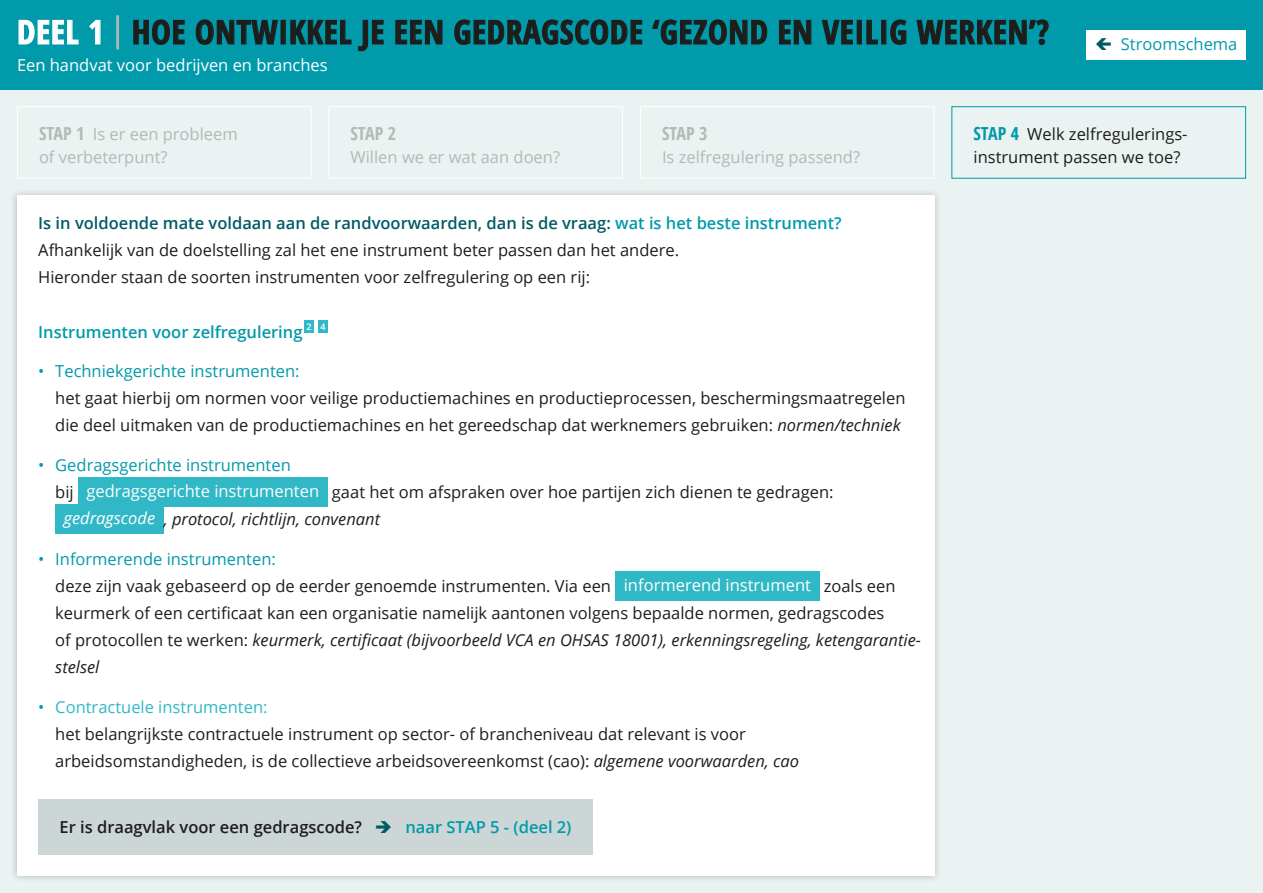
<style>
.page{position:relative;width:1263px;height:893px;background:#ebf2f2}
.page>*{position:absolute;margin:0;border:0;box-sizing:border-box;transform-origin:0 0}
.t1{font:700 condensed 33px "Open Sans";letter-spacing:.02em;color:#1d1d1b}
.t2{font:700 condensed 18px "Open Sans";color:#b4b8b7}
.t3{font:16.5px/27px "Open Sans";color:#1d1d1b}
.t4{font:16.5px/22.5px "Open Sans";color:#b4b8b7}
.t5{font:16.5px "Open Sans";color:#009aaa}
.t6{font:600 16.5px "Open Sans";color:#1d1d1b}
.t7{font:italic 16.5px "Open Sans";color:#1d1d1b}
.t8{font:16.5px "Open Sans";color:#fff}
.t9{font:600 16.5px "Open Sans";color:#009aaa}
.t10{font:600 9px "Open Sans";color:#fff}
.s1{color:#fff}
.s2{font-weight:300;color:#b4b8b7}
.s3{font-weight:700;font-stretch:condensed;font-size:18px}
.s4{font-weight:600;color:#005b65}
.s5{font-weight:600;color:#009aaa}
.s6{font-style:italic}
.s7{color:#009aaa}
.s8{color:#31b8c6}
.s9{color:#005b65}
.s10{font-weight:700;font-stretch:condensed;font-size:18px;color:#009aaa}
</style>
<div class="page">
<div style="left:0;top:0;width:1263px;height:89px;background:#009aaa"></div>
<svg style="left:18px;top:19px;width:61px;height:26px"></svg>
<svg style="left:89px;top:19px;width:12px;height:26px"></svg>
<div style="left:116px;top:15px;width:3px;height:34px;border:1px solid #b4b8b7"></div>
<svg style="left:133px;top:19px;width:52px;height:26px"></svg>
<svg style="left:195px;top:19px;width:83px;height:26px"></svg>
<div style="left:281px;top:20px;width:5px;height:24px;border:1px solid #1d1d1b"></div>
<svg style="left:290px;top:19px;width:62px;height:26px"></svg>
<svg style="left:358px;top:19px;width:26px;height:33px"></svg>
<svg style="left:395px;top:19px;width:48px;height:26px"></svg>
<svg style="left:454px;top:19px;width:189px;height:26px"></svg>
<svg style="left:652px;top:19px;width:116px;height:26px"></svg>
<svg style="left:779px;top:19px;width:33px;height:26px"></svg>
<svg style="left:821px;top:19px;width:32px;height:26px"></svg>
<div style="left:857px;top:20px;width:5px;height:24px;border:1px solid #1d1d1b"></div>
<svg style="left:866px;top:19px;width:12px;height:26px"></svg>
<div style="left:881px;top:20px;width:5px;height:24px;border:1px solid #1d1d1b"></div>
<svg style="left:890px;top:19px;width:17px;height:26px"></svg>
<svg style="left:916px;top:19px;width:133px;height:26px"></svg>
<div style="left:10px;top:188px;width:932px;height:695px;background:#1d1d1b;opacity:.25"></div>
<div style="left:17px;top:196px;width:917px;height:680px;background:#fff"></div>
<div style="left:304px;top:320px;width:10px;height:13px;background:#31b8c6"></div>
<div style="left:318px;top:320px;width:10px;height:13px;background:#31b8c6"></div>
<div style="left:78px;top:477px;width:250px;height:30px;background:#31b8c6"></div>
<div style="left:55px;top:504px;width:109px;height:30px;background:#31b8c6"></div>
<div style="left:615px;top:571px;width:204px;height:30px;background:#31b8c6"></div>
<div style="left:38px;top:799px;width:555px;height:56px;background:#cdd6d6"></div>
<div style="left:17px;top:106px;width:294px;height:73px;border:1px solid #fff"></div>
<div style="left:328px;top:106px;width:295px;height:73px;border:1px solid #fff"></div>
<div style="left:640px;top:106px;width:294px;height:73px;border:1px solid #fff"></div>
<div style="left:951px;top:106px;width:295px;height:73px;border:1px solid #009aaa"></div>
<div style="left:1086px;top:30px;width:160px;height:30px;background:#fff"></div>
<h1 class="t1" style="left:17px;top:9px;width:1033px"><span class="s1">DEEL 1</span> <span class="s2">|</span> HOE ONTWIKKEL JE EEN GEDRAGSCODE ‘GEZOND EN VEILIG WERKEN’?</h1>
<p class="t8" style="left:17px;top:53px;width:312px">Een handvat voor bedrijven en branches</p>
<p class="t5" style="left:1121px;top:33px;width:118px">Stroomschema</p>
<p class="t4" style="left:39px;top:123px;width:200px"><span class="s3">STAP 1</span> Is er een probleem of verbeterpunt?</p>
<p class="t2" style="left:350px;top:121px;width:47px">STAP 2</p>
<p class="t4" style="left:350px;top:145px;width:211px">Willen we er wat aan doen?</p>
<p class="t2" style="left:662px;top:121px;width:47px">STAP 3</p>
<p class="t4" style="left:662px;top:145px;width:200px">Is zelfregulering passend?</p>
<p class="t3" style="left:38px;top:210px;width:805px"><span class="s4">Is in voldoende mate voldaan aan de randvoorwaarden, dan is de vraag:</span> <span class="s5">wat is het beste instrument?<br></span>Afhankelijk van de doelstelling zal het ene instrument beter passen dan het andere.<br>Hieronder staan de soorten instrumenten voor zelfregulering op een rij:</p>
<p class="t9" style="left:38px;top:320px;width:266px">Instrumenten voor zelfregulering</p>
<p class="t10" style="left:307px;top:321px;width:20px">2 4</p>
<p class="t5" style="left:38px;top:360px;width:263px">• Techniekgerichte instrumenten:</p>
<p class="t3" style="left:55px;top:384px;width:852px">het gaat hierbij om normen voor veilige productiemachines en productieprocessen, beschermingsmaatregelen die deel uitmaken van de productiemachines en het gereedschap dat werknemers gebruiken: <span class="s6">normen/techniek</span></p>
<p class="t5" style="left:38px;top:454px;width:254px">• Gedragsgerichte instrumenten</p>
<p class="t3" style="left:55px;top:478px;width:780px">bij <span class="s1">gedragsgerichte instrumenten</span> gaat het om afspraken over hoe partijen zich dienen te gedragen:</p>
<p class="t7" style="left:64px;top:508px;width:318px"><span class="s1">gedragscode</span> , protocol, richtlijn, convenant</p>
<p class="t3" style="left:55px;top:545px;width:867px;text-indent:-17px"><span class="s7">• Informerende instrumenten:<br></span>deze zijn vaak gebaseerd op de eerder genoemde instrumenten. Via een <span class="s1">informerend instrument</span> zoals een keurmerk of een certificaat kan een organisatie namelijk aantonen volgens bepaalde normen, gedragscodes<br>of protocollen te werken: <span class="s6">keurmerk, certificaat (bijvoorbeeld VCA en OHSAS 18001), erkenningsregeling, ketengarantie&shy;stelsel</span></p>
<p class="t3" style="left:55px;top:693px;width:745px;text-indent:-17px"><span class="s7">•</span> <span class="s8">Contractuele instrumenten:<br></span>het belangrijkste contractuele instrument op sector- of brancheniveau dat relevant is voor arbeidsomstandigheden, is de collectieve arbeidsovereenkomst (cao): <span class="s6">algemene voorwaarden, cao</span></p>
<p class="t6" style="left:60px;top:816px;width:513px">Er is draagvlak voor een gedragscode? <span class="s9">➔</span> <span class="s7">naar STAP 5 - (deel 2)</span></p>
<p class="t3" style="left:973px;top:123px;width:216px;line-height:22.5px"><span class="s10">STAP 4</span> Welk zelfregulerings&shy;instrument passen we toe?</p>
</div>
